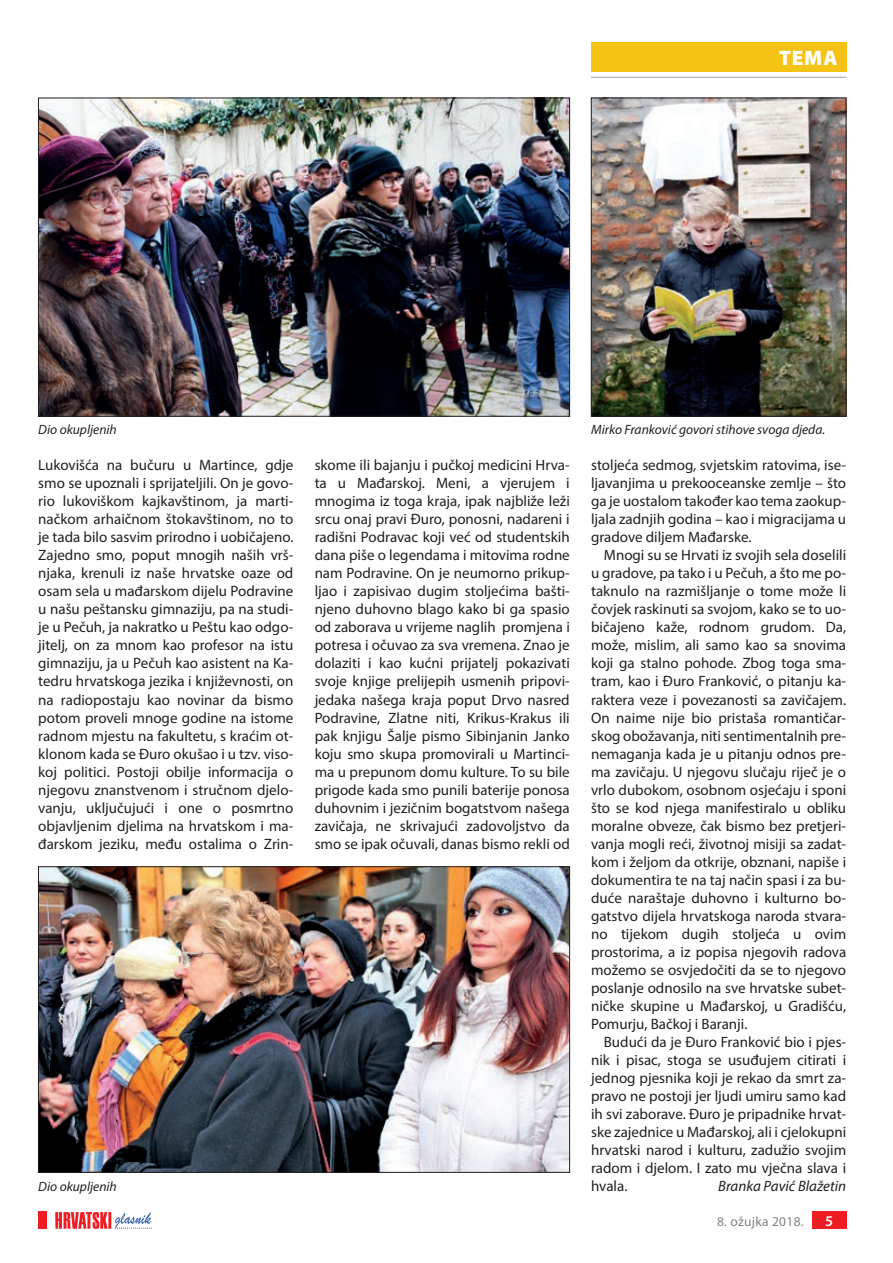
<style>
.page{position:relative;width:893px;height:1263px;background:#fff}
.page>*{position:absolute;margin:0;border:0;box-sizing:border-box;transform-origin:0 0}
.t1{font:900 21px "Myriad Pro";color:#fff}
.t2{font:15px/18px "Myriad Pro";color:#231f20;text-align:justify}
.t3{font:italic 15px "Myriad Pro";color:#231f20}
.t4{font:600 15px "Myriad Pro";color:#fff}
.t5{font:italic 13.5px "Myriad Pro";color:#231f20}
.t6{font:13.5px "Myriad Pro";letter-spacing:.02em;color:#808285}
</style>
<div class="page">
<div style="left:812px;top:1212px;width:34px;height:17px;background:#ee1d23"></div>
<svg style="left:55px;top:1212px;width:97px;height:17px"></svg>
<div style="left:38px;top:1212px;width:9px;height:17px;background:#ee1d23"></div>
<div style="left:591px;top:43px;width:255px;height:29px;background:#f4c315"></div>
<hr style="left:591px;top:77px;width:255px;height:1px;background:#a8a9ad">
<img style="left:40px;top:100px;width:528px;height:314px">
<div style="left:38px;top:98px;width:532px;height:318px;border:1px solid #231f20"></div>
<img style="left:593px;top:100px;width:251px;height:314px">
<div style="left:591px;top:98px;width:255px;height:318px;border:1px solid #231f20"></div>
<img style="left:40px;top:868px;width:528px;height:302px">
<div style="left:38px;top:866px;width:532px;height:306px;border:1px solid #231f20"></div>
<p class="t5" style="left:38px;top:422px;width:80px">Dio okupljenih</p>
<h1 class="t1" style="left:779px;top:44px;width:60px">TEMA</h1>
<p class="t5" style="left:591px;top:422px;width:236px">Mirko Franković govori stihove svoga djeda.</p>
<p class="t2" style="left:38px;top:456px;width:257px">Lukovišća na bučuru u Martince, gdje smo se upoznali i sprijateljili. On je govo&shy;rio lukoviškom kajkavštinom, ja marti&shy;načkom arhaičnom štokavštinom, no to je tada bilo sasvim prirodno i uobičajeno.<br>Zajedno smo, poput mnogih naših vrš&shy;njaka, krenuli iz naše hrvatske oaze od osam sela u mađarskom dijelu Podravine u našu peštansku gimnaziju, pa na studi&shy;je u Pečuh, ja nakratko u Peštu kao odgo&shy;jitelj, on za mnom kao profesor na istu gimnaziju, ja u Pečuh kao asistent na Ka&shy;tedru hrvatskoga jezika i književnosti, on na radiopostaju kao novinar da bismo potom proveli mnoge godine na istome radnom mjestu na fakultetu, s kraćim ot&shy;klonom kada se Đuro okušao i u tzv. viso&shy;koj politici. Postoji obilje informacija o njegovu znanstvenom i stručnom djelo&shy;vanju, uključujući i one o posmrtno objavljenim djelima na hrvatskom i ma&shy;đarskom jeziku, među ostalima o Zrin-</p>
<p class="t2" style="left:315px;top:456px;width:257px">skome ili bajanju i pučkoj medicini Hrva&shy;ta u Mađarskoj. Meni, a vjerujem i mnogima iz toga kraja, ipak najbliže leži srcu onaj pravi Đuro, ponosni, nadareni i radišni Podravac koji već od studentskih dana piše o legendama i mitovima rodne nam Podravine. On je neumorno prikup&shy;ljao i zapisivao dugim stoljećima bašti&shy;njeno duhovno blago kako bi ga spasio od zaborava u vrijeme naglih promjena i potresa i očuvao za sva vremena. Znao je dolaziti i kao kućni prijatelj pokazivati svoje knjige prelijepih usmenih pripovi&shy;jedaka našega kraja poput Drvo nasred Podravine, Zlatne niti, Krikus-Krakus ili pak knjigu Šalje pismo Sibinjanin Janko koju smo skupa promovirali u Martinci&shy;ma u prepunom domu kulture. To su bile prigode kada smo punili baterije ponosa duhovnim i jezičnim bogatstvom našega zavičaja, ne skrivajući zadovoljstvo da smo se ipak očuvali, danas bismo rekli od</p>
<p class="t2" style="left:591px;top:456px;width:257px">stoljeća sedmog, svjetskim ratovima, ise&shy;ljavanjima u prekooceanske zemlje – što ga je uostalom također kao tema zaokup&shy;ljala zadnjih godina – kao i migracijama u gradove diljem Mađarske.</p>
<p class="t2" style="left:591px;top:546px;width:257px;text-indent:13px">Mnogi su se Hrvati iz svojih sela doselili u gradove, pa tako i u Pečuh, a što me po&shy;taknulo na razmišljanje o tome može li čovjek raskinuti sa svojom, kako se to uo&shy;bičajeno kaže, rodnom grudom. Da, može, mislim, ali samo kao sa snovima koji ga stalno pohode. Zbog toga sma&shy;tram, kao i Đuro Franković, o pitanju ka&shy;raktera veze i povezanosti sa zavičajem.<br>On naime nije bio pristaša romantičar&shy;skog obožavanja, niti sentimentalnih pre&shy;nemaganja kada je u pitanju odnos pre&shy;ma zavičaju. U njegovu slučaju riječ je o vrlo dubokom, osobnom osjećaju i sponi što se kod njega manifestiralo u obliku moralne obveze, čak bismo bez pretjeri&shy;vanja mogli reći, životnoj misiji sa zadat&shy;kom i željom da otkrije, obznani, napiše i dokumentira te na taj način spasi i za bu&shy;duće naraštaje duhovno i kulturno bo&shy;gatstvo dijela hrvatskoga naroda stvara&shy;no tijekom dugih stoljeća u ovim prostorima, a iz popisa njegovih radova možemo se osvjedočiti da se to njegovo poslanje odnosilo na sve hrvatske subet&shy;ničke skupine u Mađarskoj, u Gradišću, Pomurju, Bačkoj i Baranji.</p>
<p class="t2" style="left:591px;top:1032px;width:257px;text-indent:13px">Budući da je Đuro Franković bio i pjes&shy;nik i pisac, stoga se usuđujem citirati i jednog pjesnika koji je rekao da smrt za&shy;pravo ne postoji jer ljudi umiru samo kad ih svi zaborave. Đuro je pripadnike hrvat&shy;ske zajednice u Mađarskoj, ali i cjelokupni hrvatski narod i kulturu, zadužio svojim radom i djelom. I zato mu vječna slava i hvala.</p>
<p class="t3" style="left:718px;top:1176px;width:129px">Branka Pavić Blažetin</p>
<p class="t5" style="left:38px;top:1178px;width:80px">Dio okupljenih</p>
<p class="t6" style="left:717px;top:1213px;width:88px">8. ožujka 2018.</p>
<p class="t4" style="left:825px;top:1211px;width:10px">5</p>
</div>
